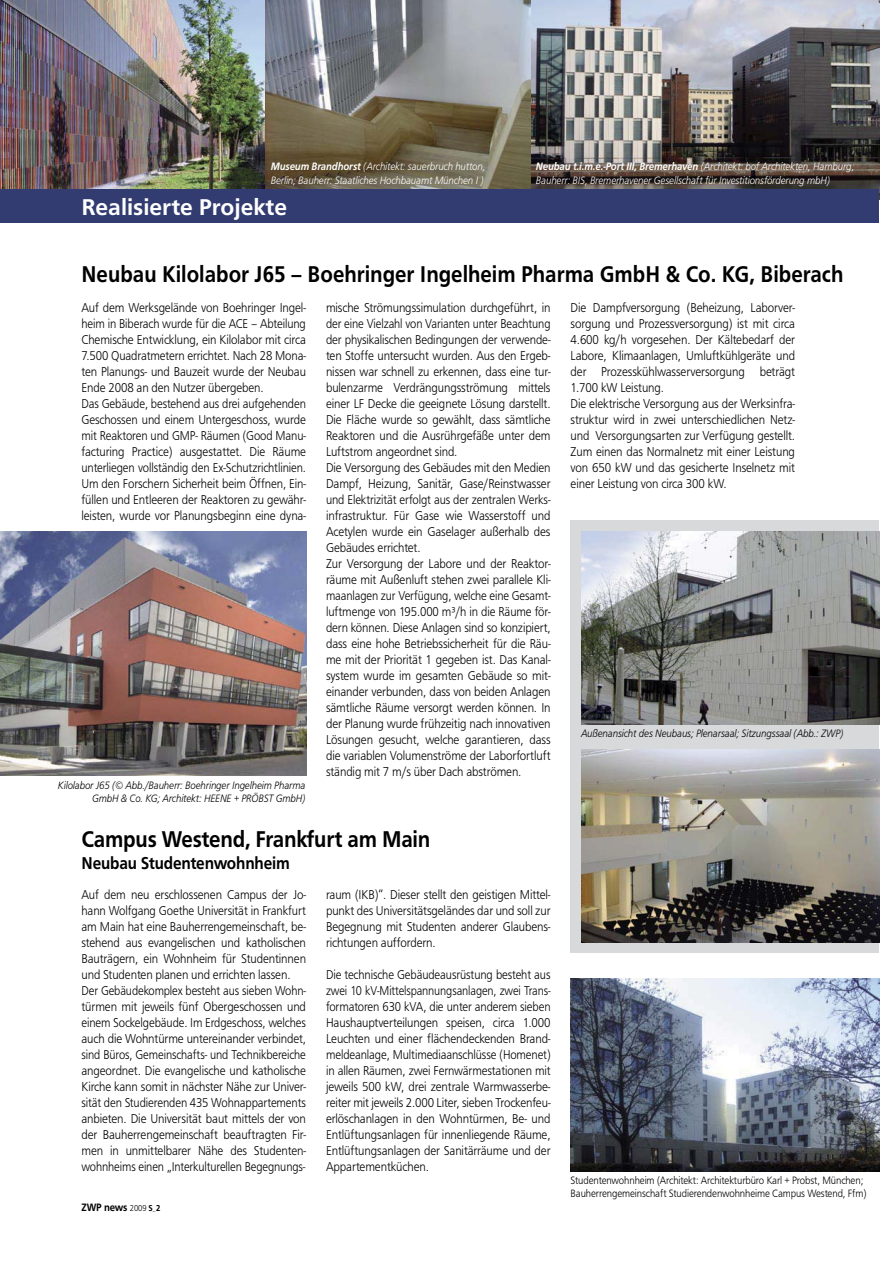
<style>
.page{position:relative;width:882px;height:1261px;background:#fff}
.page>*{position:absolute;margin:0;border:0;box-sizing:border-box;transform-origin:0 0}
.t1{font:500 23.7px "F015 T";color:#000;scale:.9 1}
.t2{font:500 23.7px "F015 T";color:#fff}
.t3{font:500 17.7px "F015 T";letter-spacing:-.01em;color:#000;scale:.9 1}
.t4{font:13.35px/16px "F015 T Ligh";letter-spacing:-.01em;color:#000;scale:.9 1}
.t5{font:13.35px/16px "F015 T Ligh";letter-spacing:-.01em;color:#000;text-align:justify;scale:.88 1}
.t6{font:11.1px/13.4px "F015 T Ligh Ital";letter-spacing:-.01em;color:#fff;scale:.9 1}
.t7{font:11.1px/13.4px "F015 T Ligh Ital";letter-spacing:-.01em;color:#000;text-align:right;scale:.9 1}
.t8{font:11.1px/13.4px "F015 T Ligh";letter-spacing:-.01em;color:#000;scale:.9 1}
.t9{font:italic 500 11.1px "F015 T";letter-spacing:-.01em;color:#fff;scale:.9 1}
.t10{font:500 11.1px "F015 T";letter-spacing:-.01em;color:#000;scale:.9 1}
.s1{font-family:"F015 T";font-weight:500;font-style:italic}
.s2{font-family:"F015 T Ligh Ital";font-weight:400;font-style:normal}
.s3{font-family:"F015 T Ligh";font-weight:400;font-size:8.85px}
.s4{font-size:8.85px}
.s5{font-family:"F015 T Ligh";font-weight:400;font-size:5.85px}
</style>
<div class="page">
<img style="left:879px;top:0;width:1px;height:199px">
<img style="left:530px;top:0;width:349px;height:189px">
<img style="left:0;top:0;width:265px;height:189px">
<img style="left:265px;top:0;width:265px;height:189px">
<div style="left:570px;top:520px;width:309px;height:432px;background:#d8d9db"></div>
<div style="left:0;top:189px;width:879px;height:33px;background:#323c71"></div>
<img style="left:570px;top:978px;width:309px;height:192px">
<img style="left:581px;top:749px;width:298px;height:193px">
<img style="left:581px;top:531px;width:298px;height:193px">
<img style="left:0;top:531px;width:306px;height:244px">
<p class="t6" style="left:271px;top:161px;width:240px"><span class="s1">Museum Brandhorst</span> (Architekt: sauerbruch hutton,<br>Berlin; Bauherr: Staatliches Hochbauamt München I )</p>
<h1 class="t2" style="left:81px;top:198px;width:207px">Realisierte Projekte</h1>
<p class="t9" style="left:536px;top:162px;width:355px">Neubau t.i.m.e.-Port III, Bremerhaven <span class="s2">(Architekt: bof Architekten, Hamburg;</span></p>
<p class="t6" style="left:536px;top:174px;width:328px">Bauherr: BIS, Bremerhavener Gesellschaft für Investitionsförderung mbH)</p>
<h1 class="t1" style="left:81px;top:264px;width:848px">Neubau Kilolabor J65 – Boehringer Ingelheim Pharma GmbH &amp; Co. KG, Biberach</h1>
<p class="t4" style="left:81px;top:300px;width:251px">Auf dem Werksgelände von Boehringer Ingel&shy;heim in Biberach wurde für die ACE – Abteilung Chemische Entwicklung, ein Kilolabor mit circa 7.500 Quadratmetern errichtet. Nach 28 Mona&shy;ten Planungs- und Bauzeit wurde der Neubau Ende 2008 an den Nutzer übergeben.<br>Das Gebäude, bestehend aus drei aufgehenden Geschossen und einem Untergeschoss, wurde mit Reaktoren und GMP- Räumen (Good Manu&shy;facturing Practice) ausgestattet. Die Räume unterliegen vollständig den Ex-Schutzrichtlinien.<br>Um den Forschern Sicherheit beim Öffnen, Ein&shy;füllen und Entleeren der Reaktoren zu gewähr&shy;leisten, wurde vor Planungsbeginn eine dyna-</p>
<p class="t4" style="left:326px;top:300px;width:251px">mische Strömungssimulation durchgeführt, in der eine Vielzahl von Varianten unter Beachtung der physikalischen Bedingungen der verwende&shy;ten Stoffe untersucht wurden. Aus den Ergeb&shy;nissen war schnell zu erkennen, dass eine tur&shy;bulenzarme Verdrängungsströmung mittels einer LF Decke die geeignete Lösung darstellt.<br>Die Fläche wurde so gewählt, dass sämtliche Reaktoren und die Ausrührgefäße unter dem Luftstrom angeordnet sind.<br>Die Versorgung des Gebäudes mit den Medien Dampf, Heizung, Sanitär, Gase/Reinstwasser und Elektrizität erfolgt aus der zentralen Werks&shy;infrastruktur. Für Gase wie Wasserstoff und Acetylen wurde ein Gaselager außerhalb des Gebäudes errichtet.<br>Zur Versorgung der Labore und der Reaktor&shy;räume mit Außenluft stehen zwei parallele Kli&shy;maanlagen zur Verfügung, welche eine Gesamt&shy;luftmenge von 195.000 m³/h in die Räume för&shy;dern können. Diese Anlagen sind so konzipiert, dass eine hohe Betriebssicherheit für die Räu&shy;me mit der Priorität 1 gegeben ist. Das Kanal&shy;system wurde im gesamten Gebäude so mit&shy;einander verbunden, dass von beiden Anlagen sämtliche Räume versorgt werden können. In der Planung wurde frühzeitig nach innovativen Lösungen gesucht, welche garantieren, dass die variablen Volumenströme der Laborfortluft ständig mit 7 m/s über Dach abströmen.</p>
<p class="t4" style="left:570px;top:300px;width:251px">Die Dampfversorgung (Beheizung, Laborver&shy;sorgung und Prozessversorgung) ist mit circa 4.600 kg/h vorgesehen. Der Kältebedarf der Labore, Klimaanlagen, Umluftkühlgeräte und der Prozesskühlwasserversorgung beträgt 1.700 kW Leistung.<br>Die elektrische Versorgung aus der Werksinfra&shy;struktur wird in zwei unterschiedlichen Netz&shy;und Versorgungsarten zur Verfügung gestellt.<br>Zum einen das Normalnetz mit einer Leistung von 650 kW und das gesicherte Inselnetz mit einer Leistung von circa 300 kW.</p>
<p class="t7" style="left:581px;top:727px;width:293px">Außenansicht des Neubaus; Plenarsaal; Sitzungssaal (Abb.: ZWP)</p>
<p class="t7" style="left:58px;top:779px;width:276px">Kilolabor J65 (© Abb./Bauherr: Boehringer Ingelheim Pharma<br>GmbH &amp; Co. KG; Architekt: HEENE + PRÖBST GmbH)</p>
<h1 class="t1" style="left:81px;top:830px;width:389px">Campus Westend, Frankfurt am Main</h1>
<h2 class="t3" style="left:81px;top:855px;width:233px">Neubau Studentenwohnheim</h2>
<p class="t4" style="left:81px;top:887px;width:251px">Auf dem neu erschlossenen Campus der Jo&shy;hann Wolfgang Goethe Universität in Frankfurt am Main hat eine Bauherrengemeinschaft, be&shy;stehend aus evangelischen und katholischen Bauträgern, ein Wohnheim für Studentinnen und Studenten planen und errichten lassen.<br>Der Gebäudekomplex besteht aus sieben Wohn&shy;türmen mit jeweils fünf Obergeschossen und einem Sockelgebäude. Im Erdgeschoss, welches auch die Wohntürme untereinander verbindet, sind Büros, Gemeinschafts- und Technikbereiche angeordnet. Die evangelische und katholische Kirche kann somit in nächster Nähe zur Univer&shy;sität den Studierenden 435 Wohnappartements anbieten. Die Universität baut mittels der von der Bauherrengemeinschaft beauftragten Fir&shy;men in unmittelbarer Nähe des Studenten&shy;wohnheims einen „Interkulturellen Begegnungs-</p>
<p class="t4" style="left:326px;top:887px;width:251px;text-align:justify">raum (IKB)“. Dieser stellt den geistigen Mittel&shy;punkt des Universitätsgeländes dar und soll zur Begegnung mit Studenten anderer Glaubens&shy;richtungen auffordern.</p>
<p class="t5" style="left:326px;top:967px;width:257px">Die technische Gebäudeausrüstung besteht aus zwei 10 kV-Mittelspannungsanlagen, zwei Trans&shy;formatoren 630 kVA, die unter anderem sieben Haushauptverteilungen speisen, circa 1.000<br>Leuchten und einer flächendeckenden Brand&shy;meldeanlage, Multimediaanschlüsse (Homenet) in allen Räumen, zwei Fernwärmestationen mit jeweils 500 kW, drei zentrale Warmwasserbe&shy;reiter mit jeweils 2.000 Liter, sieben Trockenfeu&shy;erlöschanlagen in den Wohntürmen, Be- und Entlüftungsanlagen für innenliegende Räume, Entlüftungsanlagen der Sanitärräume und der Appartementküchen.</p>
<p class="t10" style="left:81px;top:1203px;width:89px">ZWP news <span class="s3">2009</span> <span class="s4">S</span><span class="s5">_</span><span class="s4">2</span></p>
<p class="t8" style="left:570px;top:1174px;width:330px">Studentenwohnheim (Architekt: Architekturbüro Karl + Probst, München;<br>Bauherrengemeinschaft Studierendenwohnheime Campus Westend, Ffm)</p>
</div>
